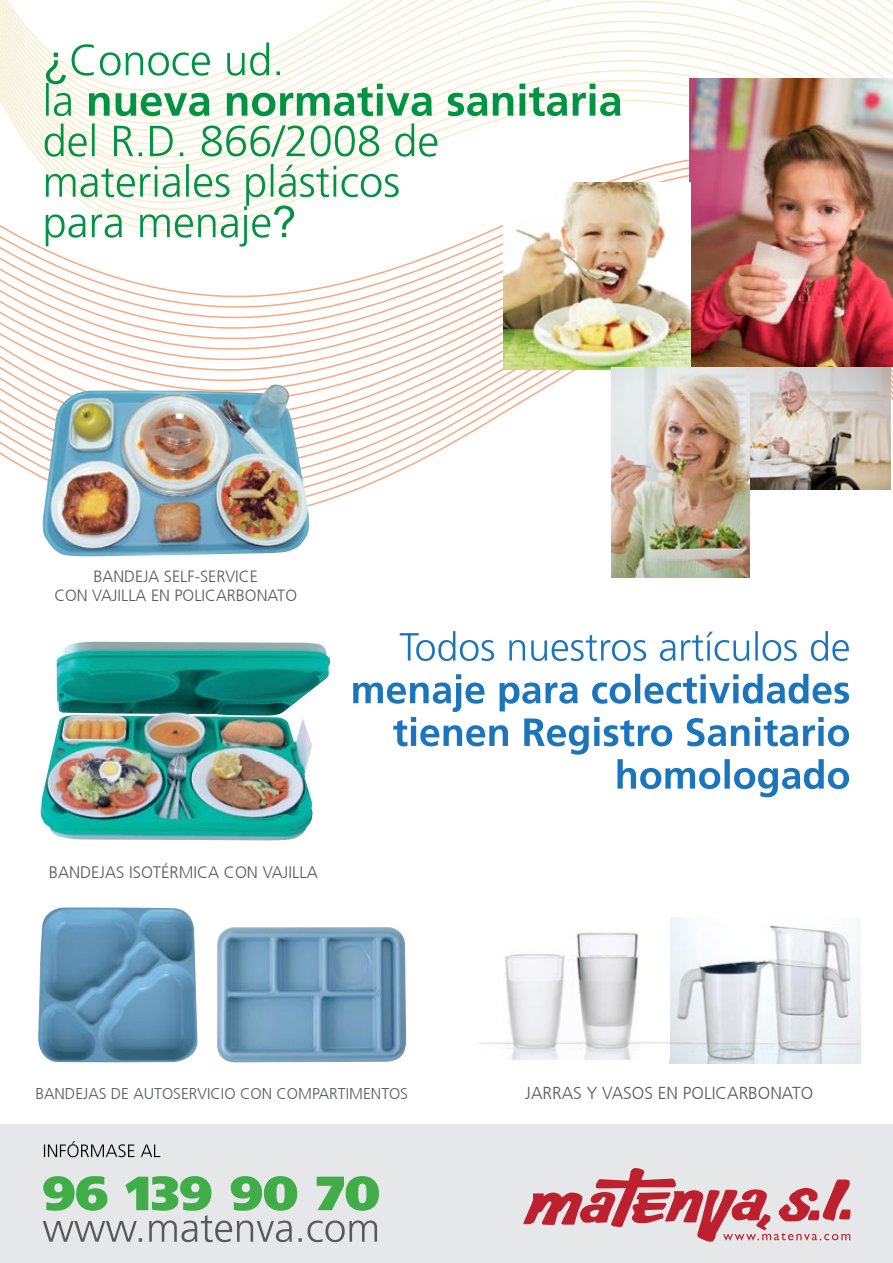
<style>
.page{position:relative;width:893px;height:1263px;background:#fff}
.page>*{position:absolute;margin:0;border:0;box-sizing:border-box;transform-origin:0 0}
.t1{font:300 17.25px "Frutiger CE";color:#58595b}
.t2{font:300 16.65px "Frutiger CE";color:#58595b}
.t3{font:300 16.2px/19.5px "Frutiger CE";color:#58595b;text-align:center}
.t4{font:300 15.6px "Frutiger CE";color:#58595b}
</style>
<div class="page">
<div style="left:0;top:1125px;width:893px;height:138px;background:#e6e7e8"></div>
<svg style="left:353px;top:674px;width:496px;height:123px"></svg>
<svg style="left:400px;top:631px;width:449px;height:30px"></svg>
<svg style="left:0;top:11px;width:893px;height:146px"></svg>
<svg style="left:0;top:157px;width:893px;height:233px"></svg>
<img style="left:749px;top:367px;width:142px;height:122px">
<img style="left:690px;top:79px;width:203px;height:288px">
<img style="left:504px;top:182px;width:187px;height:187px">
<img style="left:611px;top:367px;width:138px;height:211px">
<svg style="left:46px;top:164px;width:353px;height:83px"></svg>
<svg style="left:45px;top:124px;width:392px;height:33px"></svg>
<svg style="left:46px;top:43px;width:574px;height:73px"></svg>
<img style="left:38px;top:907px;width:160px;height:155px">
<img style="left:217px;top:927px;width:189px;height:135px">
<img style="left:669px;top:918px;width:192px;height:146px">
<img style="left:478px;top:932px;width:191px;height:128px">
<img style="left:40px;top:642px;width:290px;height:199px">
<img style="left:42px;top:384px;width:267px;height:173px">
<svg style="left:43px;top:1176px;width:336px;height:66px"></svg>
<svg style="left:523px;top:1168px;width:327px;height:74px"></svg>
<svg style="left:44px;top:1141px;width:116px;height:16px"></svg>
<p class="t3" style="left:54px;top:566px;width:244px">BANDEJA SELF-SERVICE<br>CON VAJILLA EN POLICARBONATO</p>
<p class="t2" style="left:49px;top:862px;width:271px">BANDEJAS ISOTÉRMICA CON VAJILLA</p>
<p class="t4" style="left:35px;top:1085px;width:374px">BANDEJAS DE AUTOSERVICIO CON COMPARTIMENTOS</p>
<p class="t1" style="left:525px;top:1083px;width:289px">JARRAS Y VASOS EN POLICARBONATO</p>
</div>
